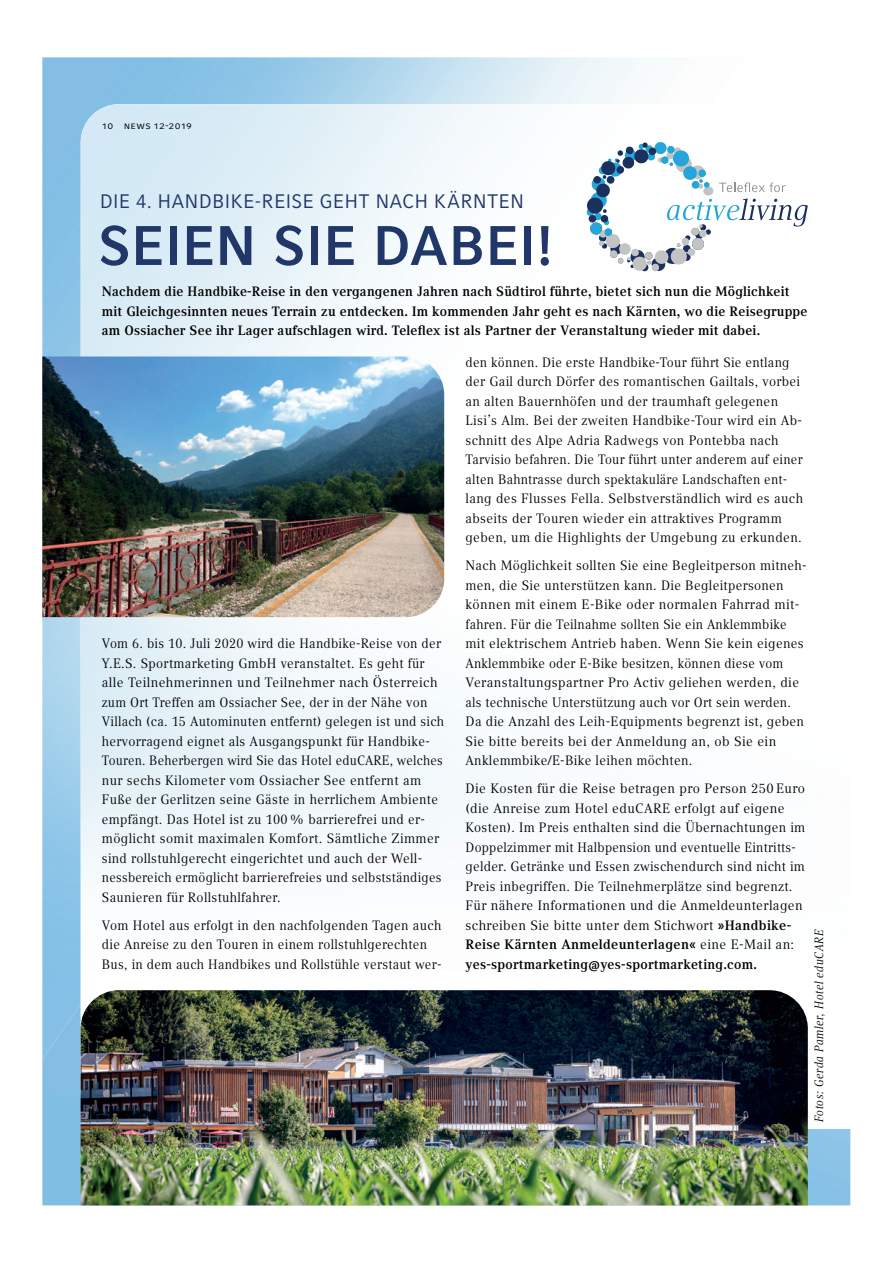
<style>
.page{position:relative;width:893px;height:1263px;background:#fff}
.page>*{position:absolute;margin:0;border:0;box-sizing:border-box;transform-origin:0 0}
.t1{font:700 55.5px "Compatil Fact LT Pro";color:#213669;scale:.95 1}
.t2{font:19.5px "Compatil Fact LT Pro";letter-spacing:.015em;color:#213669;scale:.95 1}
.t3{font:13.5px/19.5px "Compatil Text LT Pro";letter-spacing:.025em;color:#000001;scale:.94 1}
.t4{font:13.5px/19.5px "Compatil Text LT Pro";letter-spacing:.025em;color:#000001;scale:.95 1}
.t5{font:13.5px/19.5px "Compatil Text LT Pro";letter-spacing:.025em;color:#000001}
.t6{font:700 13.5px/19.5px "Compatil Text LT Pro";letter-spacing:.02em;color:#000001;scale:.95 1}
.t7{font:italic 12px "Compatil Text LT Pro";letter-spacing:.025em;color:#000001;scale:.95 1}
.t8{font:10.5px "Compatil Fact LT Pro";letter-spacing:.02em;color:#000001}
.s1{font-weight:700}
</style>
<div class="page">
<div style="left:42px;top:57px;width:94px;height:92px;background:#84bee4"></div>
<div style="left:42px;top:149px;width:39px;height:131px;background:#84bfe4"></div>
<div style="left:42px;top:280px;width:39px;height:60px;background:#8ac2e6"></div>
<img style="left:42px;top:340px;width:39px;height:17px">
<img style="left:65px;top:275px;width:16px;height:33px">
<div style="left:200px;top:57px;width:61px;height:47px;background:#8bc3e6"></div>
<img style="left:392px;top:81px;width:50px;height:23px">
<div style="left:554px;top:57px;width:87px;height:47px;background:#f1f8fa"></div>
<div style="left:42px;top:1060px;width:39px;height:145px;background:#81bee4"></div>
<img style="left:42px;top:617px;width:39px;height:443px">
<div style="left:220px;top:617px;width:140px;height:93px;background:#f2f9fc"></div>
<div style="left:220px;top:709px;width:69px;height:49px;background:#ebf5fa"></div>
<div style="left:220px;top:757px;width:35px;height:50px;background:#ebf5f9"></div>
<img style="left:81px;top:990px;width:727px;height:215px">
<img style="left:42px;top:357px;width:402px;height:260px">
<svg style="left:587px;top:142px;width:221px;height:129px"></svg>
<p class="t8" style="left:102px;top:119px;width:92px">10 news 12-2019</p>
<h2 class="t2" style="left:100px;top:190px;width:448px">DIE 4. HANDBIKE-REISE GEHT NACH KÄRNTEN</h2>
<h1 class="t1" style="left:98px;top:213px;width:481px">SEIEN SIE DABEI!</h1>
<p class="t6" style="left:102px;top:283px;width:744px">Nachdem die Handbike-Reise in den vergangenen Jahren nach Südtirol führte, bietet sich nun die Möglichkeit mit Gleichgesinnten neues Terrain zu entdecken. Im kommenden Jahr geht es nach Kärnten, wo die Reisegruppe am Ossiacher See ihr Lager aufschlagen wird. Teleflex ist als Partner der Veranstaltung wieder mit dabei.</p>
<p class="t3" style="left:102px;top:635px;width:366px">Vom 6. bis 10. Juli 2020 wird die Handbike-Reise von der Y.E.S. Sportmarketing GmbH veranstaltet. Es geht für alle Teilnehmerinnen und Teilnehmer nach Österreich zum Ort Treffen am Ossiacher See, der in der Nähe von Villach (ca. 15 Autominuten entfernt) gelegen ist und sich hervorragend eignet als Ausgangspunkt für Handbike-Touren. Beherbergen wird Sie das Hotel eduCARE, welches nur sechs Kilometer vom Ossiacher See entfernt am Fuße der Gerlitzen seine Gäste in herrlichem Ambiente empfängt. Das Hotel ist zu 100 % barrierefrei und er&shy;möglicht somit maximalen Komfort. Sämtliche Zimmer sind rollstuhlgerecht eingerichtet und auch der Well&shy;nessbereich ermöglicht barrierefreies und selbstständiges Saunieren für Rollstuhlfahrer.</p>
<p class="t4" style="left:102px;top:917px;width:359px">Vom Hotel aus erfolgt in den nachfolgenden Tagen auch die Anreise zu den Touren in einem rollstuhlgerechten<br>Bus, in dem auch Handbikes und Rollstühle verstaut wer-</p>
<p class="t3" style="left:465px;top:353px;width:361px">den können. Die erste Handbike-Tour führt Sie entlang der Gail durch Dörfer des romantischen Gailtals, vorbei an alten Bauernhöfen und der traumhaft gelegenen Lisi’s Alm. Bei der zweiten Handbike-Tour wird ein Ab&shy;schnitt des Alpe Adria Radwegs von Pontebba nach Tarvisio befahren. Die Tour führt unter anderem auf einer alten Bahntrasse durch spektakuläre Landschaften ent&shy;lang des Flusses Fella. Selbstverständlich wird es auch abseits der Touren wieder ein attraktives Programm geben, um die Highlights der Umgebung zu erkunden.</p>
<p class="t4" style="left:465px;top:557px;width:361px">Nach Möglichkeit sollten Sie eine Begleitperson mitneh&shy;men, die Sie unterstützen kann. Die Begleitpersonen können mit einem E-Bike oder normalen Fahrrad mit&shy;fahren. Für die Teilnahme sollten Sie ein Anklemmbike mit elektrischem Antrieb haben. Wenn Sie kein eigenes Anklemmbike oder E-Bike besitzen, können diese vom Veranstaltungspartner Pro Activ geliehen werden, die als technische Unterstützung auch vor Ort sein werden.<br>Da die Anzahl des Leih-Equipments begrenzt ist, geben Sie bitte bereits bei der Anmeldung an, ob Sie ein Anklemmbike/E-Bike leihen möchten.</p>
<p class="t5" style="left:465px;top:780px;width:341px">Die Kosten für die Reise betragen pro Person 250 Euro (die Anreise zum Hotel eduCARE erfolgt auf eigene Kosten). Im Preis enthalten sind die Übernachtungen im Doppelzimmer mit Halbpension und eventuelle Eintritts&shy;gelder. Getränke und Essen zwischendurch sind nicht im Preis inbegriffen. Die Teilnehmerplätze sind begrenzt.<br>Für nähere Informationen und die Anmeldeunterlagen schreiben Sie bitte unter dem Stichwort <span class="s1">»Handbike-Reise Kärnten Anmeldeunterlagen«</span> eine E-Mail an: <span class="s1">yes-sportmarketing@yes-sportmarketing.com.</span></p>
<p class="t7" style="left:812px;top:1122px;width:204px;rotate:-90deg">Fotos: Gerda Pamler, Hotel eduCARE</p>
</div>
